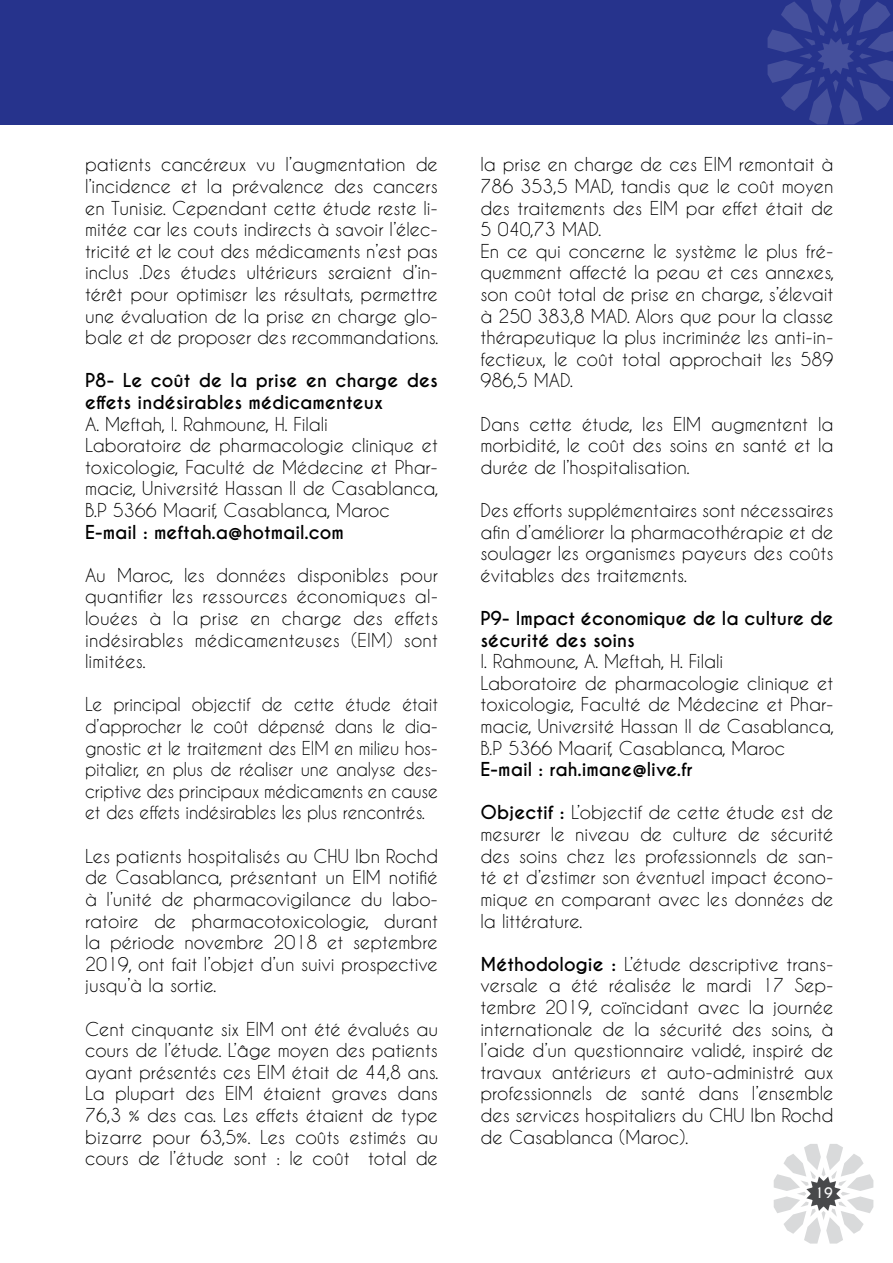
<style>
.page{position:relative;width:893px;height:1263px;background:#fff}
.page>*{position:absolute;margin:0;border:0;box-sizing:border-box;transform-origin:0 0}
.t1{font:18px/21.6px "Caviar Dreams";color:#000;text-align:justify}
.t2{font:18px/21.6px "Caviar Dreams";color:#000;text-align:justify;scale:.96 1}
.t3{font:700 18px/21.6px "Caviar Dreams";color:#000}
.t4{font:700 13.65px "Caviar Dreams";color:#fff}
.s1{font-weight:700}
</style>
<div class="page">
<div style="left:0;top:0;width:893px;height:124px;background:#26338c"></div>
<svg style="left:767px;top:0;width:126px;height:124px"></svg>
<svg style="left:774px;top:1144px;width:99px;height:99px"></svg>
<p class="t1" style="left:85px;top:153px;width:355px">patients cancéreux vu l’augmentation de l’incidence et la prévalence des cancers en Tunisie. Cependant cette étude reste li&shy;mitée car les couts indirects à savoir l’élec&shy;tricité et le cout des médicaments n’est pas inclus .Des études ultérieurs seraient d’in&shy;térêt pour optimiser les résultats, permettre une évaluation de la prise en charge glo&shy;bale et de proposer des recommandations.</p>
<p class="t3" style="left:85px;top:370px;width:354px">P8- Le coût de la prise en charge des effets indésirables médicamenteux</p>
<p class="t1" style="left:85px;top:413px;width:355px;text-align:left">A. Meftah, I. Rahmoune, H. Filali<br>Laboratoire de pharmacologie clinique et toxicologie, Faculté de Médecine et Phar&shy;macie, Université Hassan II de Casablanca, B.P 5366 Maarif, Casablanca, Maroc</p>
<p class="t3" style="left:85px;top:522px;width:260px">E-mail : meftah.a@hotmail.com</p>
<p class="t1" style="left:85px;top:564px;width:354px">Au Maroc, les données disponibles pour quantifier les ressources économiques al&shy;louées à la prise en charge des effets indésirables médicamenteuses (EIM) sont limitées.</p>
<p class="t2" style="left:85px;top:693px;width:369px">Le principal objectif de cette étude était d’approcher le coût dépensé dans le dia&shy;gnostic et le traitement des EIM en milieu hos&shy;pitalier, en plus de réaliser une analyse des&shy;criptive des principaux médicaments en cause et des effets indésirables les plus rencontrés.</p>
<p class="t1" style="left:85px;top:845px;width:354px">Les patients hospitalisés au CHU Ibn Rochd de Casablanca, présentant un EIM notifié à l’unité de pharmacovigilance du labo&shy;ratoire de pharmacotoxicologie, durant la période novembre 2018 et septembre 2019, ont fait l’objet d’un suivi prospective jusqu’à la sortie.</p>
<p class="t1" style="left:85px;top:1017px;width:355px">Cent cinquante six EIM ont été évalués au cours de l’étude. L’âge moyen des patients ayant présentés ces EIM était de 44,8 ans.<br>La plupart des EIM étaient graves dans 76,3 % des cas. Les effets étaient de type bizarre pour 63,5%. Les coûts estimés au cours de l’étude sont : le coût total de</p>
<p class="t1" style="left:480px;top:153px;width:355px;text-align:left">la prise en charge de ces EIM remontait à 786 353,5 MAD, tandis que le coût moyen des traitements des EIM par effet était de 5 040,73 MAD.<br>En ce qui concerne le système le plus fré&shy;quemment affecté la peau et ces annexes, son coût total de prise en charge, s’élevait à 250 383,8 MAD. Alors que pour la classe thérapeutique la plus incriminée les anti-in&shy;fectieux, le coût total approchait les 589<br>986,5 MAD.</p>
<p class="t1" style="left:480px;top:413px;width:354px">Dans cette étude, les EIM augmentent la morbidité, le coût des soins en santé et la durée de l’hospitalisation.</p>
<p class="t1" style="left:480px;top:499px;width:354px">Des efforts supplémentaires sont nécessaires afin d’améliorer la pharmacothérapie et de soulager les organismes payeurs des coûts évitables des traitements.</p>
<p class="t3" style="left:480px;top:608px;width:354px">P9- Impact économique de la culture de sécurité des soins</p>
<p class="t1" style="left:480px;top:650px;width:355px;text-align:left">I. Rahmoune, A. Meftah, H. Filali<br>Laboratoire de pharmacologie clinique et toxicologie, Faculté de Médecine et Phar&shy;macie, Université Hassan II de Casablanca, B.P 5366 Maarif, Casablanca, Maroc</p>
<p class="t3" style="left:480px;top:759px;width:214px">E-mail : rah.imane@live.fr</p>
<p class="t1" style="left:480px;top:801px;width:354px"><span class="s1">Objectif :</span> L’objectif de cette étude est de mesurer le niveau de culture de sécurité des soins chez les professionnels de san&shy;té et d’estimer son éventuel impact écono&shy;mique en comparant avec les données de la littérature.</p>
<p class="t1" style="left:480px;top:953px;width:354px"><span class="s1">Méthodologie :</span> L’étude descriptive trans&shy;versale a été réalisée le mardi 17 Sep&shy;tembre 2019, coïncidant avec la journée internationale de la sécurité des soins, à l’aide d’un questionnaire validé, inspiré de travaux antérieurs et auto-administré aux professionnels de santé dans l’ensemble des services hospitaliers du CHU Ibn Rochd de Casablanca (Maroc).</p>
<p class="t4" style="left:815px;top:1185px;width:20px">19</p>
</div>
